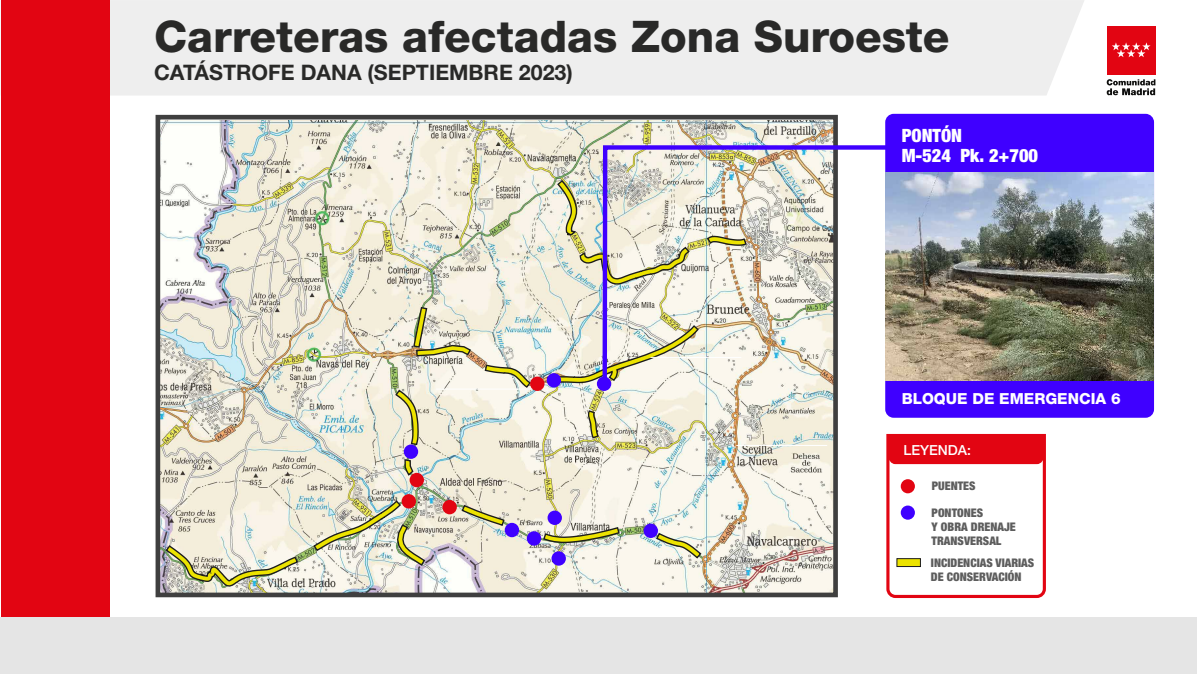
<style>
.page{position:relative;width:1197px;height:674px;background:#fff}
.page>*{position:absolute;margin:0;border:0;box-sizing:border-box;transform-origin:0 0}
.t1{font:800 43.6px "Helvetica Neue LT Std";color:#292928}
.t2{font:700 21.36px "Helvetica Neue LT Std";color:#292928}
.t3{font:900 condensed 18.32px/19.6px "Helvetica Neue LT Std";color:#fff}
.t4{font:800 15.28px "Helvetica Neue LT Std";color:#fff}
.t5{font:500 13.88px "Helvetica Neue LT Std";color:#fff}
.t6{font:900 condensed 11.88px/14.3px "Helvetica Neue LT Std";color:#5d5d5d}
</style>
<div class="page">
<div style="left:109px;top:0;width:975px;height:96px;background:#eee"></div>
<div style="left:1px;top:0;width:108px;height:673px;background:#e20512"></div>
<div style="left:1px;top:617px;width:1195px;height:56px;background:#e5e5e5"></div>
<div style="left:1106px;top:26px;width:49px;height:49px;background:#e20512"></div>
<svg style="left:1112px;top:42px;width:38px;height:15px"></svg>
<svg style="left:1106px;top:79px;width:49px;height:16px"></svg>
<img style="left:161px;top:121px;width:670px;height:470px">
<svg style="left:483px;top:363px;width:49px;height:26px"></svg>
<img style="left:164px;top:544px;width:135px;height:45px">
<svg style="left:542px;top:526px;width:78px;height:17px"></svg>
<svg style="left:460px;top:504px;width:45px;height:23px"></svg>
<svg style="left:655px;top:532px;width:47px;height:27px"></svg>
<svg style="left:412px;top:306px;width:60px;height:51px;background:#cfcca7"></svg>
<svg style="left:403px;top:458px;width:11px;height:19px"></svg>
<svg style="left:394px;top:388px;width:25px;height:58px"></svg>
<img style="left:312px;top:499px;width:114px;height:67px">
<svg style="left:546px;top:324px;width:54px;height:60px;background:#dedfca"></svg>
<svg style="left:587px;top:409px;width:12px;height:30px"></svg>
<svg style="left:556px;top:179px;width:21px;height:57px"></svg>
<svg style="left:578px;top:245px;width:22px;height:50px"></svg>
<hr style="left:736px;top:445px;width:90px;height:1px;background:#fff">
<hr style="left:436px;top:389px;width:90px;height:1px;background:#fff">
<div style="left:155px;top:115px;width:682px;height:482px;border:5px solid #3f3f3f"></div>
<img style="left:600px;top:143px;width:285px;height:245px">
<div style="left:546px;top:373px;width:15px;height:14px;background:#3f00ff;border-radius:50%"></div>
<div style="left:530px;top:376px;width:14px;height:15px;background:#e20512;border-radius:50%"></div>
<div style="left:596px;top:376px;width:15px;height:15px;background:#3f00ff;border-radius:50%"></div>
<div style="left:643px;top:523px;width:15px;height:15px;background:#3f00ff;border-radius:50%"></div>
<div style="left:526px;top:531px;width:15px;height:14px;background:#3f00ff;border-radius:50%"></div>
<div style="left:547px;top:510px;width:15px;height:15px;background:#3f00ff;border-radius:50%"></div>
<div style="left:551px;top:551px;width:15px;height:14px;background:#3f00ff;border-radius:50%"></div>
<div style="left:504px;top:523px;width:15px;height:14px;background:#3f00ff;border-radius:50%"></div>
<div style="left:403px;top:444px;width:15px;height:15px;background:#3f00ff;border-radius:50%"></div>
<div style="left:409px;top:473px;width:15px;height:14px;background:#e20512;border-radius:50%"></div>
<div style="left:401px;top:494px;width:15px;height:14px;background:#e20512;border-radius:50%"></div>
<div style="left:442px;top:500px;width:15px;height:14px;background:#e20512;border-radius:50%"></div>
<div style="left:885px;top:114px;width:268px;height:304px;background:#3f00ff;border-radius:8px"></div>
<img style="left:885px;top:173px;width:268px;height:207px">
<svg style="left:886px;top:433px;width:160px;height:165px"></svg>
<div style="left:896px;top:558px;width:24px;height:9px;background:#ece300;border:1px solid #1c1c1b"></div>
<h1 class="t1" style="left:154px;top:11px;width:796px">Carreteras afectadas Zona Suroeste</h1>
<h2 class="t2" style="left:154px;top:59px;width:420px">CATÁSTROFE DANA (SEPTIEMBRE 2023)</h2>
<h3 class="t3" style="left:901px;top:126px;width:138px">PONTÓN<br>M-524 Pk. 2+700</h3>
<p class="t4" style="left:901px;top:390px;width:220px">BLOQUE DE EMERGENCIA 6</p>
<p class="t5" style="left:903px;top:441px;width:69px">LEYENDA:</p>
<p class="t6" style="left:931px;top:478px;width:45px">PUENTES</p>
<p class="t6" style="left:931px;top:505px;width:86px">PONTONES<br>Y OBRA DRENAJE<br>TRANSVERSAL</p>
<p class="t6" style="left:930px;top:555px;width:105px">INCIDENCIAS VIARIAS<br>DE CONSERVACIÓN</p>
</div>
